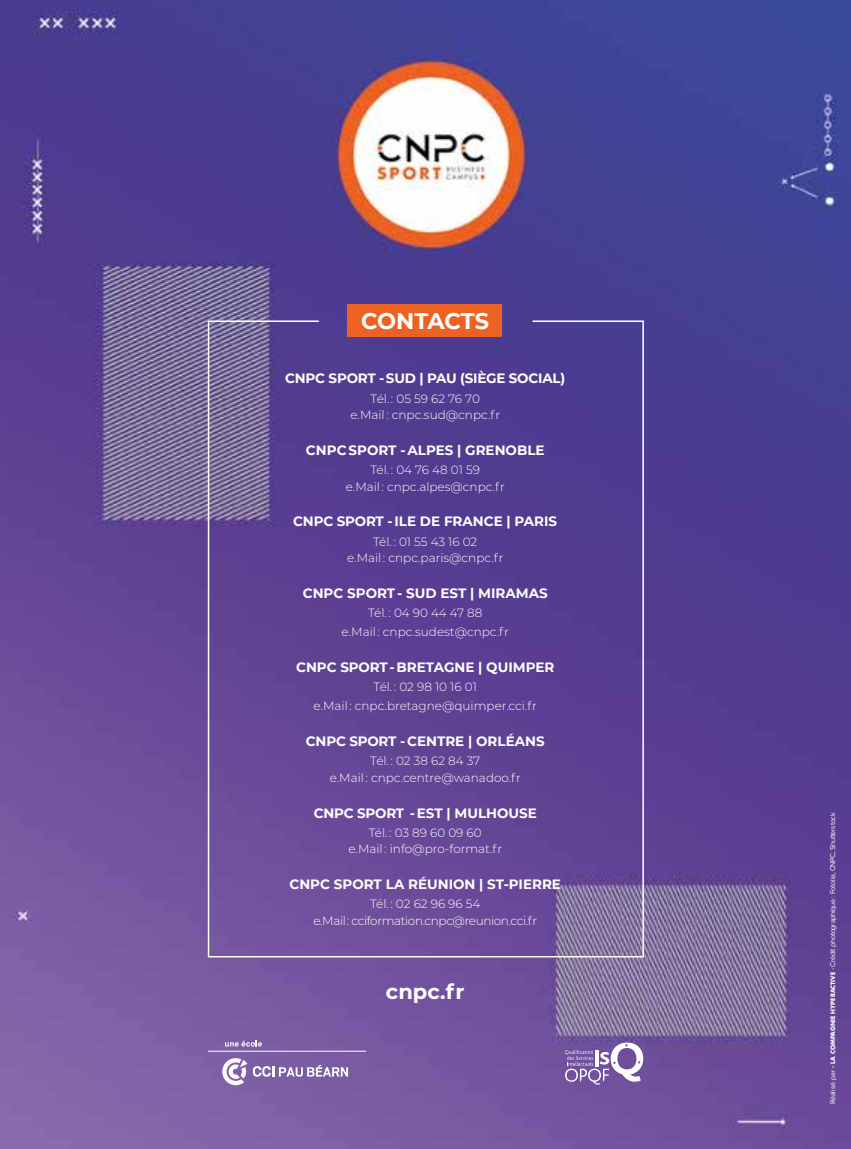
<style>
.page{position:relative;width:851px;height:1149px;background:#fff}
.page>*{position:absolute;margin:0;border:0;box-sizing:border-box;transform-origin:0 0}
.t1{font:700 22.5px "Montserrat";letter-spacing:-.005em;color:#fff}
.t2{font:700 21px "Montserrat";color:#fff}
.t3{font:700 13.5px "Montserrat";color:#fff}
.t4{font:300 12px/16.5px "Montserrat";color:#fff;text-align:center}
.t5{font:300 12px/16.5px "Montserrat";letter-spacing:-.03em;color:#fff;text-align:center}
.t6{font:7.2px "Proxima Nova";letter-spacing:-.03em;color:#fff}
.s1{font-family:"Futura Std";font-weight:700;font-size:6px}
</style>
<div class="page">
<img style="left:0;top:0;width:850px;height:1148px">
<div style="left:347px;top:304px;width:154px;height:33px;background:#ec6223"></div>
<svg style="left:207px;top:319px;width:437px;height:638px;background:#624794"></svg>
<hr style="left:208px;top:1050px;width:158px;height:1px;background:#fff">
<svg style="left:253px;top:1064px;width:95px;height:12px"></svg>
<svg style="left:222px;top:1057px;width:25px;height:27px"></svg>
<svg style="left:225px;top:1039px;width:37px;height:7px"></svg>
<svg style="left:564px;top:1042px;width:79px;height:42px"></svg>
<h1 class="t1" style="left:361px;top:305px;width:129px">CONTACTS</h1>
<p class="t3" style="left:285px;top:369px;width:282px">CNPC SPORT - SUD | PAU (SIÈGE SOCIAL)</p>
<p class="t4" style="left:350px;top:389px;width:151px">Tél. : 05 59 62 76 70<br>e.Mail : cnpc.sud@cnpc.fr</p>
<p class="t3" style="left:306px;top:440px;width:240px">CNPC SPORT - ALPES | GRENOBLE</p>
<p class="t4" style="left:346px;top:461px;width:160px">Tél. : 04 76 48 01 59<br>e.Mail : cnpc.alpes@cnpc.fr</p>
<p class="t3" style="left:293px;top:511px;width:265px">CNPC SPORT - ILE DE FRANCE | PARIS</p>
<p class="t4" style="left:347px;top:532px;width:158px">Tél. : 01 55 43 16 02<br>e.Mail : cnpc.paris@cnpc.fr</p>
<p class="t3" style="left:303px;top:583px;width:246px">CNPC SPORT - SUD EST | MIRAMAS</p>
<p class="t4" style="left:341px;top:602px;width:169px;line-height:19.2px">Tél. : 04 90 44 47 88<br>e.Mail : cnpc.sudest@cnpc.fr</p>
<p class="t3" style="left:296px;top:657px;width:260px">CNPC SPORT - BRETAGNE | QUIMPER</p>
<p class="t4" style="left:313px;top:676px;width:225px;line-height:19.2px">Tél. : 02 98 10 16 01<br>e.Mail : cnpc.bretagne@quimper.cci.fr</p>
<p class="t3" style="left:306px;top:731px;width:240px">CNPC SPORT - CENTRE | ORLÉANS</p>
<p class="t4" style="left:329px;top:752px;width:192px">Tél. : 02 38 62 84 37<br>e.Mail : cnpc.centre@wanadoo.fr</p>
<p class="t3" style="left:313px;top:802px;width:225px">CNPC SPORT - EST | MULHOUSE</p>
<p class="t4" style="left:348px;top:823px;width:155px">Tél. : 03 89 60 09 60<br>e.Mail : info@pro-format.fr</p>
<p class="t3" style="left:289px;top:874px;width:273px">CNPC SPORT LA RÉUNION | ST-PIERRE</p>
<p class="t5" style="left:313px;top:895px;width:225px">Tél. : 02 62 96 96 54<br>e.Mail : cciformation.cnpc@reunion.cci.fr</p>
<h2 class="t2" style="left:386px;top:976px;width:80px">cnpc.fr</h2>
<p class="t6" style="left:828px;top:1104px;width:293px;rotate:-90deg">Réalisé par <span class="s1">- LA COMPAGNIE HYPERACTIVE</span> - Crédit photographique : Fotolia, CNPC, Shutterstock</p>
</div>
